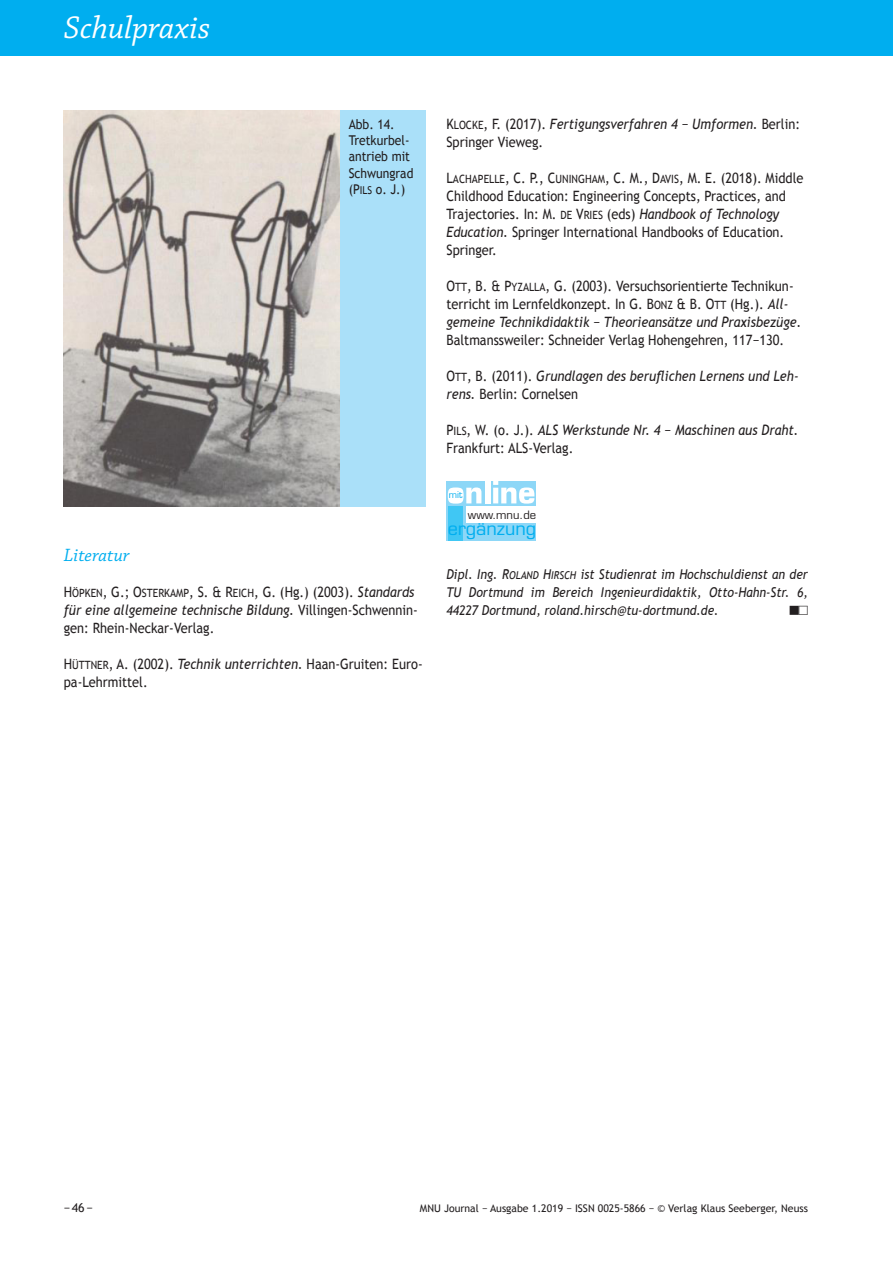
<style>
.page{position:relative;width:893px;height:1263px;background:#fff}
.page>*{position:absolute;margin:0;border:0;box-sizing:border-box;transform-origin:0 0}
.t1{font:italic 33px "Chaparral Pro";color:#fff}
.t2{font:italic 18.75px "Chaparral Pro";color:#00aeef}
.t3{font:18px "Eurostile";color:#00aeef}
.t4{font:14.25px/18px "Trebuchet MS";color:#231f20;scale:.9 1}
.t5{font:italic 14.25px/18px "Trebuchet MS";color:#231f20;scale:.9 1}
.t6{font:italic 13.5px/18px "Trebuchet MS";color:#231f20;text-align:justify;scale:.9 1}
.t7{font:13.5px/16.2px "Trebuchet MS";color:#231f20;scale:.9 1}
.t8{font:12.3px "Trebuchet MS";color:#231f20}
.t9{font:11.4px "Trebuchet MS SC800";color:#231f20;scale:.9 1}
.t10{font:11.25px "Eurostile";color:#231f20}
.t11{font:10.5px "Trebuchet MS";color:#231f20}
.t12{font:9px "Eurostile";color:#00aeef}
.s1{font-family:"Trebuchet MS SC800"}
.s2{font-family:"Trebuchet MS SC800";font-size:10.8px}
.s3{font-family:"Trebuchet MS SC800";font-style:normal}
.s4{font-family:"Trebuchet MS SC800";font-style:normal;font-size:11.4px}
.s5{font-style:normal}
.s6{font-size:14.25px}
.s7{font-family:"Trebuchet MS";font-size:14.25px}
.s8{font-family:"Trebuchet MS SC800";font-size:11.4px}
.s9{font-style:italic}
.s10{font-family:"Trebuchet MS";font-style:italic;font-size:14.25px}
.s11{font-family:"Trebuchet MS Italic SC800";font-style:normal}
.s12{font-family:"Trebuchet MS Italic SC800";font-style:normal;font-size:10.8px}
</style>
<div class="page">
<div style="left:0;top:0;width:893px;height:55px;background:#00aeef"></div>
<img style="left:64px;top:111px;width:276px;height:396px">
<div style="left:340px;top:111px;width:85px;height:396px;background:#aae0f9"></div>
<div style="left:446px;top:481px;width:90px;height:59px;background:#8dd7f7"></div>
<div style="left:448px;top:487px;width:16px;height:17px;background:#fff;border-radius:50%"></div>
<svg style="left:466px;top:487px;width:15px;height:16px"></svg>
<div style="left:485px;top:481px;width:5px;height:22px;background:#fff"></div>
<svg style="left:493px;top:481px;width:41px;height:23px"></svg>
<div style="left:449px;top:506px;width:14px;height:34px;background:#40c7f4"></div>
<div style="left:466px;top:506px;width:70px;height:17px;background:#fff"></div>
<h1 class="t1" style="left:64px;top:10px;width:148px">Schulpraxis</h1>
<p class="t7" style="left:349px;top:116px;width:73px">Abb. 14.<br>Tret kurbel&shy;antrieb mit<br>Schwungrad (<span class="s1">P</span><span class="s2">ILS</span> o. J.)</p>
<p class="t5" style="left:446px;top:115px;width:394px"><span class="s3">K</span><span class="s4">LOCKE</span><span class="s3">, F.</span> <span class="s5">(2017).</span> Fertigungsverfahren 4 − Umformen. <span class="s5">Berlin:<br>Springer Vieweg.</span></p>
<p class="t9" style="left:446px;top:172px;width:398px"><span class="s6">L</span>ACHAPELLE<span class="s6">, C. P., C</span>UNINGHAM<span class="s6">, C. M., D</span>AVIS<span class="s6">, M. E.</span> <span class="s7">(2018). Middle</span></p>
<p class="t4" style="left:446px;top:187px;width:379px">Childhood Education: Engineering Concepts, Practices, and Trajectories. In: <span class="s1">M.</span> <span class="s8">DE</span> <span class="s1">V</span><span class="s8">RIES</span> (eds) <span class="s9">Handbook of Technology Education.</span> Springer International Handbooks of Education.<br>Springer.</p>
<p class="t4" style="left:446px;top:277px;width:396px"><span class="s1">O</span><span class="s8">TT</span><span class="s1">, B. &amp; P</span><span class="s8">YZALLA</span><span class="s1">, G.</span> (2003). Versuchsorientierte Technikun&shy;terricht im Lernfeldkonzept. In <span class="s1">G. B</span><span class="s8">ONZ</span> <span class="s1">&amp; B. O</span><span class="s8">TT</span> (Hg.). <span class="s9">All&shy;gemeine Technikdidaktik − Theorieansätze und Praxisbezüge.</span></p>
<p class="t4" style="left:446px;top:331px;width:377px">Baltmanssweiler: Schneider Verlag Hohengehren, 117−130.</p>
<p class="t5" style="left:446px;top:367px;width:393px"><span class="s3">O</span><span class="s4">TT</span><span class="s3">, B.</span> <span class="s5">(2011).</span> Grundlagen des beruflichen Lernens und Leh&shy;rens. <span class="s5">Berlin: Cornelsen</span></p>
<p class="t5" style="left:446px;top:421px;width:393px"><span class="s3">P</span><span class="s4">ILS</span><span class="s3">, W.</span> <span class="s5">(o. J.).</span> ALS Werkstunde Nr. 4 − Maschinen aus Draht.<br><span class="s5">Frankfurt: ALS-Verlag.</span></p>
<p class="t12" style="left:449px;top:489px;width:15px">mit</p>
<p class="t10" style="left:468px;top:508px;width:70px">www.mnu.de</p>
<p class="t3" style="left:448px;top:518px;width:90px">ergänzung</p>
<h2 class="t2" style="left:64px;top:544px;width:67px">Literatur</h2>
<p class="t9" style="left:64px;top:586px;width:391px"><span class="s6">H</span>ÖPKEN<span class="s6">, G.; O</span>STERKAMP<span class="s6">, S. &amp; R</span>EICH<span class="s6">, G.</span> <span class="s7">(Hg.) (2003).</span> <span class="s10">Standards</span></p>
<p class="t4" style="left:64px;top:601px;width:395px"><span class="s9">für eine allgemeine technische Bildung.</span> Villingen-Schwennin&shy;gen: Rhein-Neckar-Verlag.</p>
<p class="t4" style="left:64px;top:655px;width:400px"><span class="s1">H</span><span class="s8">ÜTTNER</span><span class="s1">, A.</span> (2002). <span class="s9">Technik unterrichten.</span> Haan-Gruiten: Euro&shy;pa-Lehrmittel.</p>
<p class="t6" style="left:446px;top:565px;width:403px">Dipl. Ing. <span class="s11">R</span><span class="s12">OLAND</span> <span class="s11">H</span><span class="s12">IRSCH</span> ist Studienrat im Hochschuldienst an der TU Dortmund im Bereich Ingenieurdidaktik, Otto-Hahn-Str. 6, 44227 Dortmund, roland.hirsch@tu-dortmund.de.</p>
<p class="t8" style="left:64px;top:1200px;width:31px">− 46 −</p>
<p class="t11" style="left:420px;top:1202px;width:389px">MNU Journal − Ausgabe 1.2019 − ISSN 0025-5866 − © Verlag Klaus Seeberger, Neuss</p>
</div>
